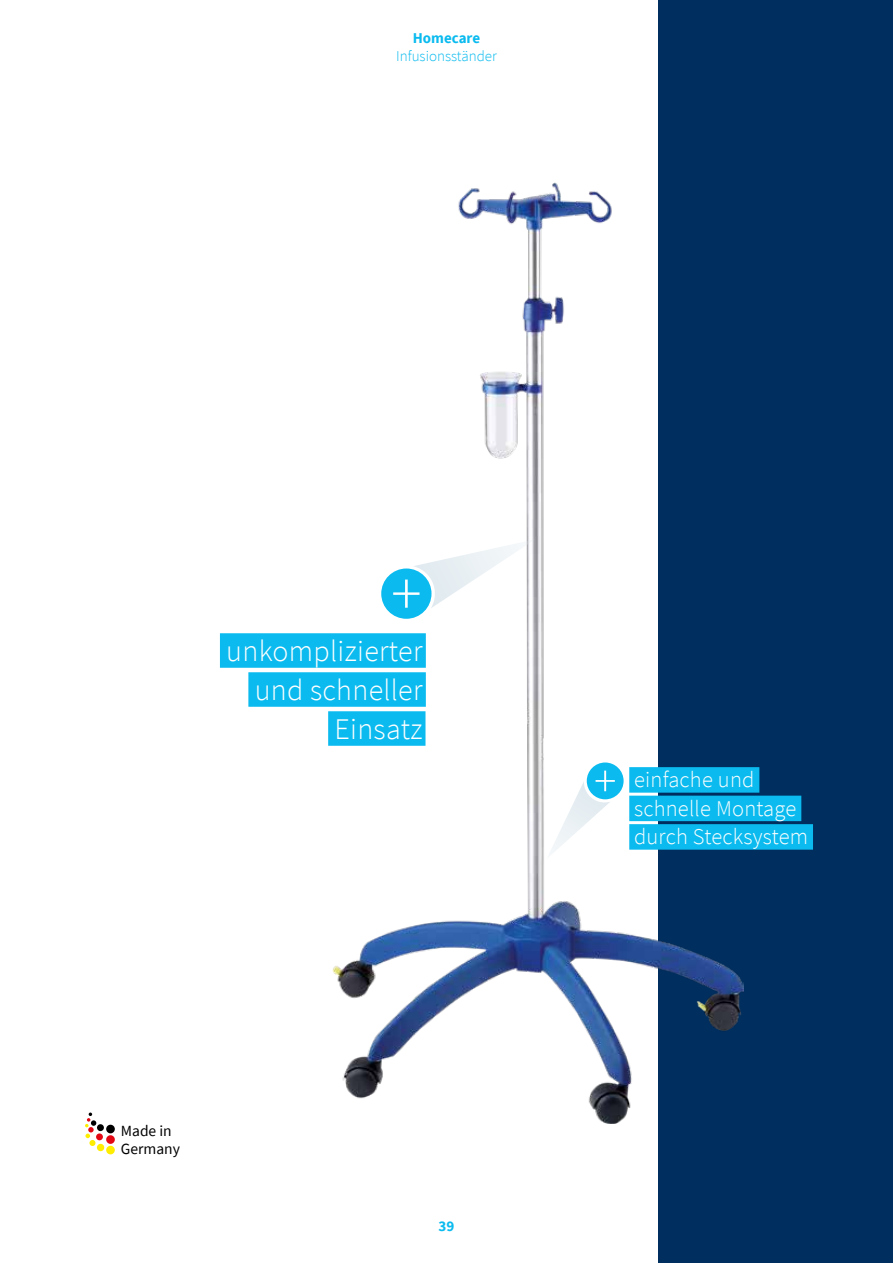
<style>
.page{position:relative;width:893px;height:1263px;background:#fff}
.page>*{position:absolute;margin:0;border:0;box-sizing:border-box;transform-origin:0 0}
.t1{font:300 30px/39px "Source Sans Pro";letter-spacing:.01em;color:#fff;text-align:right}
.t2{font:300 22.5px/28.5px "Source Sans Pro";letter-spacing:.01em;color:#fff}
.t3{font:15.6px/18.3px "Source Sans Pro";color:#000}
.t4{font:300 15px "Source Sans Pro";color:#0bbbef}
.t5{font:700 15px "Source Sans Pro";color:#0bbbef}
</style>
<div class="page">
<div style="left:658px;top:0;width:235px;height:1263px;background:#002e5f"></div>
<img style="left:333px;top:182px;width:410px;height:942px">
<div style="left:381px;top:568px;width:50px;height:51px;background:#0bbbef;border-radius:50%"></div>
<svg style="left:393px;top:539px;width:143px;height:69px"></svg>
<div style="left:587px;top:762px;width:37px;height:37px;background:#0bbbef;border-radius:50%"></div>
<svg style="left:546px;top:771px;width:69px;height:88px"></svg>
<div style="left:220px;top:633px;width:206px;height:35px;background:#0bbbef"></div>
<div style="left:248px;top:672px;width:178px;height:35px;background:#0bbbef"></div>
<div style="left:328px;top:711px;width:97px;height:35px;background:#0bbbef"></div>
<div style="left:629px;top:767px;width:130px;height:26px;background:#0bbbef"></div>
<div style="left:629px;top:796px;width:172px;height:25px;background:#0bbbef"></div>
<div style="left:629px;top:824px;width:184px;height:26px;background:#0bbbef"></div>
<div style="left:106px;top:1125px;width:9px;height:8px;background:#000;border-radius:50%"></div>
<div style="left:97px;top:1124px;width:7px;height:7px;background:#000;border-radius:50%"></div>
<div style="left:106px;top:1135px;width:9px;height:9px;background:#e30613;border-radius:50%"></div>
<div style="left:96px;top:1133px;width:7px;height:7px;background:#e30613;border-radius:50%"></div>
<svg style="left:85px;top:1112px;width:11px;height:26px"></svg>
<div style="left:106px;top:1146px;width:9px;height:8px;background:#ffed00;border-radius:50%"></div>
<div style="left:97px;top:1144px;width:7px;height:7px;background:#ffed00;border-radius:50%"></div>
<div style="left:89px;top:1140px;width:7px;height:6px;background:#ffed00;border-radius:50%"></div>
<p class="t5" style="left:413px;top:28px;width:69px">Homecare</p>
<p class="t4" style="left:396px;top:47px;width:102px">Infusionsständer</p>
<h1 class="t1" style="left:226px;top:632px;width:198px">unkomplizierter und schneller<br>Einsatz</h1>
<p class="t3" style="left:121px;top:1121px;width:61px">Made in<br>Germany</p>
<p class="t5" style="left:439px;top:1216px;width:17px">39</p>
<p class="t2" style="left:634px;top:766px;width:176px">einfache und schnelle Montage durch Stecksystem</p>
</div>
